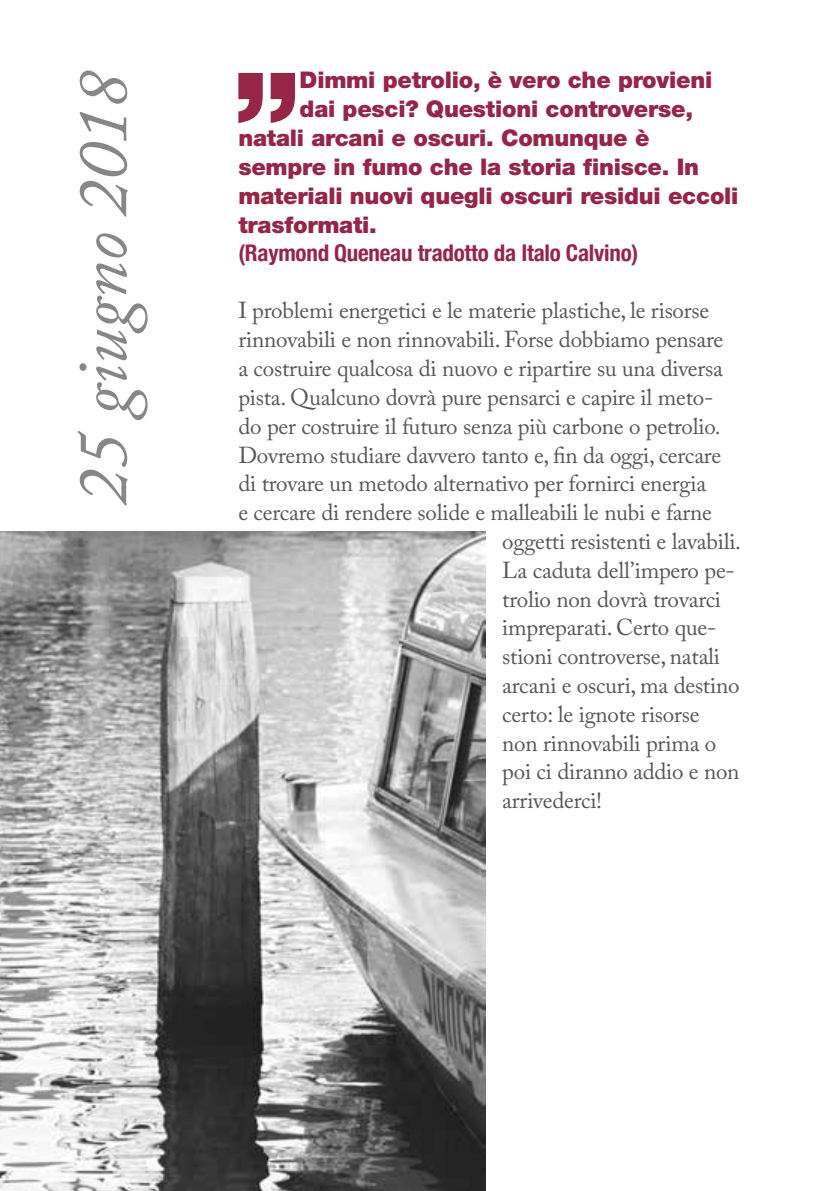
<style>
.page{position:relative;width:840px;height:1191px;background:#fff}
.page>*{position:absolute;margin:0;border:0;box-sizing:border-box;transform-origin:0 0}
.t1{font:900 132.2px "Helvetica Neue LT Std";color:#952648}
.t2{font:italic 72px "Adobe Caslon Pro";color:#878787}
.t3{font:23px "Adobe Caslon Pro";letter-spacing:-.01em;color:#575756}
.t4{font:900 23px "Helvetica Neue LT Std";letter-spacing:-.01em;color:#952648}
.t5{font:700 condensed 23px "Helvetica Neue";letter-spacing:-.01em;color:#952648}
</style>
<div class="page">
<img style="left:0;top:531px;width:485px;height:659px">
<h2 class="t2" style="left:59px;top:505px;width:436px;rotate:-90deg">25 giugno 2018</h2>
<h1 class="t1" style="left:232px;top:41px;width:70px">”</h1>
<p class="t4" style="left:299px;top:67px;width:414px">Dimmi petrolio, è vero che provieni</p>
<p class="t4" style="left:299px;top:95px;width:395px">dai pesci? Questioni controverse,</p>
<p class="t4" style="left:238px;top:124px;width:412px">natali arcani e oscuri. Comunque è</p>
<p class="t4" style="left:238px;top:153px;width:462px">sempre in fumo che la storia finisce. In</p>
<p class="t4" style="left:238px;top:182px;width:501px">materiali nuovi quegli oscuri residui eccoli</p>
<p class="t4" style="left:238px;top:211px;width:140px">trasformati.</p>
<p class="t5" style="left:238px;top:234px;width:401px">(Raymond Queneau tradotto da Italo Calvino)</p>
<p class="t3" style="left:238px;top:297px;width:472px">I problemi energetici e le materie plastiche, le risorse</p>
<p class="t3" style="left:238px;top:326px;width:486px">rinnovabili e non rinnovabili. Forse dobbiamo pensare</p>
<p class="t3" style="left:238px;top:355px;width:486px">a costruire qualcosa di nuovo e ripartire su una diversa</p>
<p class="t3" style="left:238px;top:383px;width:476px">pista. Qualcuno dovrà pure pensarci e capire il meto-</p>
<p class="t3" style="left:238px;top:412px;width:483px">do per costruire il futuro senza più carbone o petrolio.</p>
<p class="t3" style="left:238px;top:441px;width:484px">Dovremo studiare davvero tanto e, fin da oggi, cercare</p>
<p class="t3" style="left:238px;top:470px;width:469px">di trovare un metodo alternativo per fornirci energia</p>
<p class="t3" style="left:238px;top:499px;width:475px">e cercare di rendere solide e malleabili le nubi e farne</p>
<p class="t3" style="left:502px;top:527px;width:240px">oggetti resistenti e lavabili.</p>
<p class="t3" style="left:502px;top:556px;width:234px">La caduta dell’impero pe-</p>
<p class="t3" style="left:502px;top:585px;width:220px">trolio non dovrà trovarci</p>
<p class="t3" style="left:502px;top:614px;width:215px">impreparati. Certo que-</p>
<p class="t3" style="left:502px;top:642px;width:219px">stioni controverse, natali</p>
<p class="t3" style="left:502px;top:671px;width:238px">arcani e oscuri, ma destino</p>
<p class="t3" style="left:502px;top:700px;width:199px">certo: le ignote risorse</p>
<p class="t3" style="left:502px;top:729px;width:215px">non rinnovabili prima o</p>
<p class="t3" style="left:502px;top:758px;width:238px">poi ci diranno addio e non</p>
<p class="t3" style="left:502px;top:786px;width:101px">arrivederci!</p>
</div>
